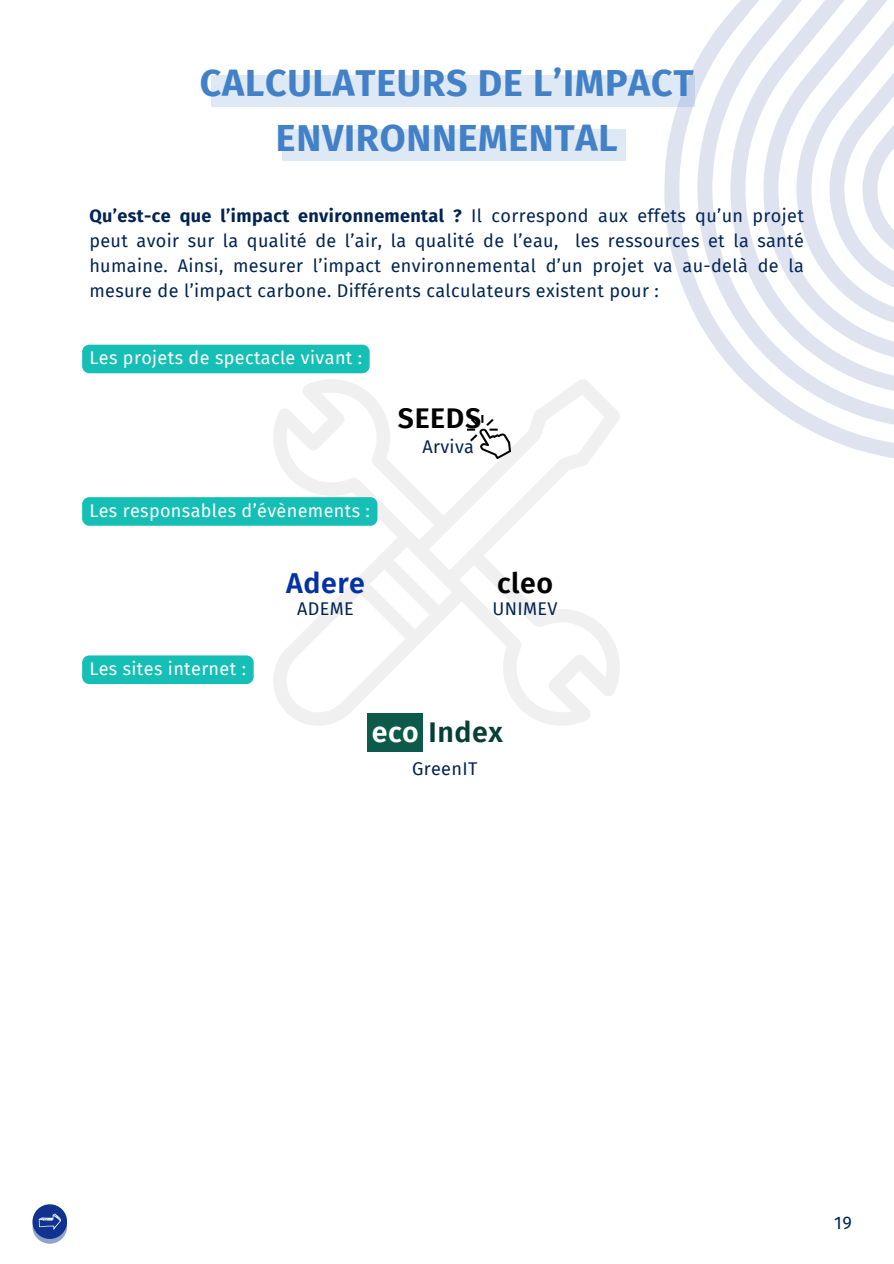
<style>
.page{position:relative;width:894px;height:1264px;background:#fff}
.page>*{position:absolute;margin:0;border:0;box-sizing:border-box;transform-origin:0 0}
.t1{font:700 37.5px/55.2px "Fira Sans";letter-spacing:.02em;color:#4281c8;text-align:center}
.t2{font:600 28.5px "Fira Sans";letter-spacing:.02em;color:#000}
.t3{font:600 28.5px "Fira Sans";letter-spacing:.02em;color:#063f33}
.t4{font:600 28.5px "Fira Sans";letter-spacing:.02em;color:#0532a3}
.t5{font:18px/24.8px "Fira Sans";letter-spacing:.02em;color:#022452;text-align:justify}
.t6{font:18px "Fira Sans";letter-spacing:.02em;color:#fff}
.s1{font-weight:700}
.s2{color:#fff}
</style>
<div class="page">
<svg style="left:273px;top:379px;width:347px;height:347px"></svg>
<svg style="left:553px;top:106px;width:93px;height:466px"></svg>
<svg style="left:646px;top:70px;width:247px;height:388px"></svg>
<svg style="left:692px;top:0;width:201px;height:433px"></svg>
<div style="left:211px;top:75px;width:483px;height:31px;background:#dfe9f5"></div>
<div style="left:282px;top:129px;width:343px;height:32px;background:#dfe9f5"></div>
<div style="left:367px;top:713px;width:56px;height:39px;background:#0d5a4a"></div>
<div style="left:82px;top:345px;width:287px;height:28px;background:#16bfb5;border-radius:7px"></div>
<div style="left:82px;top:497px;width:295px;height:29px;background:#16bfb5;border-radius:7px"></div>
<div style="left:82px;top:655px;width:171px;height:29px;background:#16bfb5;border-radius:7px"></div>
<svg style="left:32px;top:1204px;width:35px;height:34px"></svg>
<svg style="left:32px;top:1208px;width:35px;height:35px"></svg>
<svg style="left:38px;top:1213px;width:23px;height:16px"></svg>
<img style="left:467px;top:416px;width:43px;height:43px">
<h1 class="t1" style="left:200px;top:55px;width:495px">CALCULATEURS DE L’IMPACT<br>ENVIRONNEMENTAL</h1>
<p class="t5" style="left:89px;top:204px;width:715px"><span class="s1">Qu’est-ce que l’impact environnemental ?</span> Il correspond aux effets qu’un projet peut avoir sur la qualité de l’air, la qualité de l’eau, les ressources et la santé humaine. Ainsi, mesurer l’impact environnemental d’un projet va au-delà de la mesure de l’impact carbone. Différents calculateurs existent pour :</p>
<p class="t6" style="left:89px;top:347px;width:274px">Les projets de spectacle vivant :</p>
<p class="t6" style="left:89px;top:499px;width:282px">Les responsables d’évènements :</p>
<h2 class="t2" style="left:398px;top:401px;width:85px">SEEDS</h2>
<p class="t5" style="left:422px;top:434px;width:53px">Arviva</p>
<h2 class="t4" style="left:286px;top:566px;width:80px">Adere</h2>
<p class="t2" style="left:497px;top:566px;width:58px">cleo</p>
<p class="t6" style="left:89px;top:658px;width:158px">Les sites internet :</p>
<p class="t5" style="left:297px;top:596px;width:58px">ADEME</p>
<p class="t5" style="left:492px;top:596px;width:66px">UNIMEV</p>
<p class="t3" style="left:371px;top:715px;width:133px"><span class="s2">eco</span> Index</p>
<p class="t5" style="left:412px;top:756px;width:67px">GreenIT</p>
<p class="t5" style="left:834px;top:1210px;width:19px">19</p>
</div>
